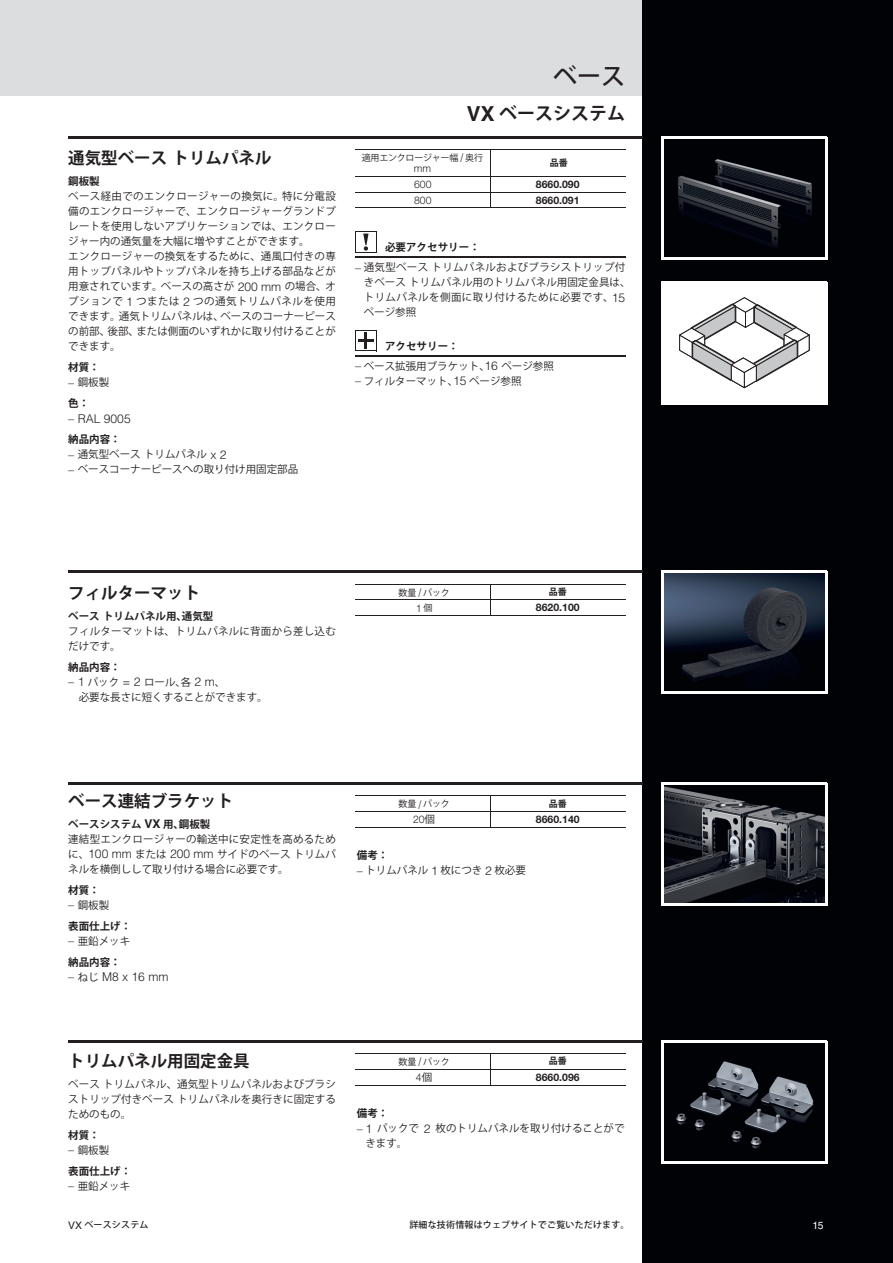
<style>
.page{position:relative;width:893px;height:1263px;background:#fff}
.page>*{position:absolute;margin:0;border:0;box-sizing:border-box;transform-origin:0 0}
.t1{font:500 24px "Koz Go Pro";color:#231f20}
.t2{font:700 18px "Koz Go Pro";color:#231f20}
.t3{font:700 16.5px "Koz Go Pro";color:#231f20}
.t4{font:300 12.15px "Helvetica LT Std";color:#231f20}
.t5{font:10.5px/15px "Koz Go Pro";letter-spacing:.005em;color:#231f20}
.t6{font:10.5px/15px "Koz Go Pro";letter-spacing:.025em;color:#231f20}
.t7{font:700 10.5px/21px "Koz Go Pro";color:#231f20}
.t8{font:700 10.5px "Neue Helvetica For Rittal";letter-spacing:.005em;color:#231f20}
.t9{font:300 10.5px "Neue Helvetica For Rittal";letter-spacing:.005em;color:#231f20}
.t10{font:300 10.35px "Helvetica LT Std";color:#231f20}
.t11{font:10.35px "Helvetica LT Std";color:#fff}
.t12{font:500 9px "Koz Go Pro";letter-spacing:.02em;color:#231f20}
.t13{font:9px "Koz Go Pro";letter-spacing:-.03em;color:#231f20}
.t14{font:700 9px "Koz Go Pro";letter-spacing:.005em;color:#231f20}
.s1{font-family:"Helvetica LT Std";font-weight:300;font-size:12.15px}
.s2{font-weight:700}
.s3{font-family:"Helvetica LT Std";font-size:20.7px}
.s4{font-family:"Helvetica LT Std";font-weight:300;font-size:10.35px}
.s5{font-family:"Koz Go Pro";font-weight:400;font-size:9px}
.s6{font-family:"Helvetica LT Std";font-weight:700;font-size:12.15px}
.s7{font-weight:400}
.s8{font-family:"Koz Go Pro";font-weight:400;font-size:10.5px}
.s9{font-family:"Koz Go Pr 6 N";font-weight:400}
.s10{font-family:"Helvetica LT Std";font-weight:400;font-size:10.35px}
</style>
<div class="page">
<div style="left:0;top:0;width:642px;height:95px;background:#dcdddf"></div>
<div style="left:642px;top:0;width:251px;height:1263px;background:#000206"></div>
<div style="left:661px;top:281px;width:166px;height:123px;background:#fff"></div>
<hr style="left:68px;top:136px;width:574px;height:2px;background:#231f20">
<svg style="left:679px;top:297px;width:131px;height:91px"></svg>
<img style="left:664px;top:139px;width:161px;height:119px">
<hr style="left:662px;top:136px;width:165px;height:3px;background:#fff">
<hr style="left:825px;top:137px;width:2px;height:123px;background:#fff">
<hr style="left:661px;top:258px;width:165px;height:2px;background:#fff">
<hr style="left:661px;top:136px;width:3px;height:123px;background:#fff">
<hr style="left:355px;top:257px;width:270px;height:1px;background:#231f20">
<svg style="left:355px;top:231px;width:22px;height:26px"></svg>
<hr style="left:355px;top:355px;width:270px;height:2px;background:#231f20">
<svg style="left:355px;top:330px;width:22px;height:22px"></svg>
<hr style="left:490px;top:149px;width:1px;height:59px;background:#231f20">
<hr style="left:355px;top:149px;width:270px;height:1px;background:#231f20">
<hr style="left:355px;top:176px;width:270px;height:1px;background:#231f20">
<hr style="left:355px;top:192px;width:270px;height:1px;background:#231f20">
<hr style="left:355px;top:208px;width:270px;height:1px;background:#231f20">
<hr style="left:68px;top:571px;width:574px;height:2px;background:#231f20">
<img style="left:664px;top:573px;width:161px;height:119px">
<hr style="left:662px;top:571px;width:165px;height:2px;background:#fff">
<hr style="left:825px;top:572px;width:2px;height:122px;background:#fff">
<hr style="left:661px;top:692px;width:165px;height:2px;background:#fff">
<hr style="left:661px;top:571px;width:3px;height:122px;background:#fff">
<hr style="left:490px;top:584px;width:1px;height:32px;background:#231f20">
<hr style="left:355px;top:584px;width:270px;height:1px;background:#231f20">
<hr style="left:355px;top:599px;width:270px;height:1px;background:#231f20">
<hr style="left:355px;top:615px;width:270px;height:1px;background:#231f20">
<hr style="left:68px;top:782px;width:574px;height:2px;background:#231f20">
<img style="left:664px;top:784px;width:161px;height:119px">
<hr style="left:662px;top:782px;width:165px;height:2px;background:#fff">
<hr style="left:825px;top:783px;width:2px;height:123px;background:#fff">
<hr style="left:661px;top:903px;width:165px;height:3px;background:#fff">
<hr style="left:661px;top:782px;width:3px;height:122px;background:#fff">
<hr style="left:490px;top:795px;width:1px;height:32px;background:#231f20">
<hr style="left:355px;top:795px;width:270px;height:1px;background:#231f20">
<hr style="left:355px;top:811px;width:270px;height:1px;background:#231f20">
<hr style="left:355px;top:827px;width:270px;height:1px;background:#231f20">
<hr style="left:68px;top:1040px;width:574px;height:2px;background:#231f20">
<img style="left:664px;top:1042px;width:161px;height:119px">
<hr style="left:662px;top:1040px;width:165px;height:2px;background:#fff">
<hr style="left:825px;top:1041px;width:2px;height:123px;background:#fff">
<hr style="left:661px;top:1161px;width:165px;height:3px;background:#fff">
<hr style="left:661px;top:1040px;width:3px;height:123px;background:#fff">
<hr style="left:490px;top:1053px;width:1px;height:32px;background:#231f20">
<hr style="left:355px;top:1053px;width:270px;height:1px;background:#231f20">
<hr style="left:355px;top:1069px;width:270px;height:1px;background:#231f20">
<hr style="left:355px;top:1085px;width:270px;height:1px;background:#231f20">
<h3 class="t3" style="left:68px;top:148px;width:205px">通気型ベーストリムパネル</h3>
<p class="t7" style="left:68px;top:172px;width:33px">鋼板製</p>
<p class="t5" style="left:68px;top:189px;width:269px">ベース経由でのエンクロージャーの換気に。特に分電設備のエンクロージャーで、エンクロージャーグランドプレートを使用しないアプリケーションでは、エンクロージャー内の通気量を大幅に増やすことができます。<br>エンクロージャーの換気をするために、通風口付きの専用トップパネルやトップパネルを持ち上げる部品などが用意されています。ベースの高さが <span class="s1">200 mm</span> の場合、オプションで <span class="s1">1</span> つまたは <span class="s1">2</span> つの通気トリムパネルを使用できます。通気トリムパネルは、ベースのコーナーピースの前部、後部、または側面のいずれかに取り付けることができます。</p>
<p class="t7" style="left:68px;top:358px;width:33px">材質：</p>
<p class="t5" style="left:68px;top:372px;width:42px;line-height:21px"><span class="s1">–</span> 鋼板製<span class="s2">色：</span></p>
<p class="t4" style="left:68px;top:411px;width:64px">– RAL 9005</p>
<p class="t7" style="left:68px;top:430px;width:54px">納品内容：</p>
<p class="t5" style="left:68px;top:447px;width:160px"><span class="s1">–</span> 通気型ベーストリムパネル <span class="s1">x 2</span></p>
<p class="t5" style="left:68px;top:462px;width:231px"><span class="s1">–</span> ベースコーナーピースへの取り付け用固定部品</p>
<h1 class="t1" style="left:553px;top:61px;width:73px">ベース</h1>
<h2 class="t2" style="left:467px;top:102px;width:160px"><span class="s3">VX</span> ベースシステム</h2>
<p class="t13" style="left:362px;top:152px;width:123px">適用エンクロージャー幅 <span class="s4">/</span> 奥行</p>
<p class="t10" style="left:414px;top:162px;width:18px">mm</p>
<p class="t14" style="left:550px;top:157px;width:20px">品番</p>
<p class="t9" style="left:414px;top:178px;width:19px">600</p>
<p class="t8" style="left:536px;top:178px;width:45px">8660.090</p>
<p class="t9" style="left:414px;top:193px;width:19px">800</p>
<p class="t8" style="left:536px;top:193px;width:45px">8660.091</p>
<p class="t7" style="left:385px;top:238px;width:96px">必要アクセサリー：</p>
<p class="t6" style="left:364px;top:260px;width:268px;text-indent:-9px"><span class="s1">–</span> 通気型ベーストリムパネルおよびブラシストリップ付きベーストリムパネル用のトリムパネル用固定金具は、トリムパネルを側面に取り付けるために必要です、<span class="s1">15</span>ページ参照</p>
<p class="t7" style="left:385px;top:336px;width:75px">アクセサリー：</p>
<p class="t5" style="left:355px;top:359px;width:200px"><span class="s1">–</span> ベース拡張用ブラケット、<span class="s1">16</span> ページ参照</p>
<p class="t5" style="left:355px;top:374px;width:168px"><span class="s1">–</span> フィルターマット、<span class="s1">15</span> ページ参照</p>
<h3 class="t3" style="left:68px;top:582px;width:133px">フィルターマット</h3>
<p class="t7" style="left:68px;top:606px;width:147px">ベーストリムパネル用、通気型</p>
<p class="t5" style="left:68px;top:624px;width:269px">フィルターマットは、トリムパネルに背面から差し込むだけです。</p>
<p class="t7" style="left:68px;top:657px;width:54px">納品内容：</p>
<p class="t5" style="left:68px;top:675px;width:201px"><span class="s1">– 1</span> パック <span class="s1">= 2</span> ロール、各 <span class="s1">2 m</span>、<br>　必要な長さに短くすることができます。</p>
<p class="t13" style="left:399px;top:586px;width:53px">数量 <span class="s4">/</span> パック</p>
<p class="t14" style="left:549px;top:586px;width:20px">品番</p>
<p class="t10" style="left:416px;top:601px;width:18px">1<span class="s5">個</span></p>
<p class="t8" style="left:536px;top:601px;width:45px">8620.100</p>
<h3 class="t3" style="left:68px;top:790px;width:166px">ベース連結ブラケット</h3>
<p class="t5" style="left:68px;top:816px;width:269px"><span class="s2">ベースシステム</span> <span class="s6">VX</span> <span class="s2">用、鋼板製<br></span>連結型エンクロージャーの輸送中に安定性を高めるために、<span class="s1">100 mm</span> または <span class="s1">200 mm</span> サイドのベーストリムパネルを横倒しして取り付ける場合に必要です。</p>
<p class="t7" style="left:68px;top:880px;width:33px">材質：</p>
<p class="t7" style="left:68px;top:895px;width:64px"><span class="s1">–</span> <span class="s7">鋼板製<br></span>表面仕上げ：</p>
<p class="t5" style="left:68px;top:930px;width:63px;line-height:21px"><span class="s1">–</span> 亜鉛メッキ<span class="s2">納品内容：</span></p>
<p class="t4" style="left:68px;top:969px;width:102px">– <span class="s8">ねじ</span> M8 x 16 mm</p>
<p class="t13" style="left:399px;top:798px;width:53px">数量 <span class="s4">/</span> パック</p>
<p class="t14" style="left:549px;top:798px;width:20px">品番</p>
<p class="t9" style="left:413px;top:813px;width:24px">20<span class="s9">個</span></p>
<p class="t7" style="left:357px;top:845px;width:33px">備考：</p>
<p class="t5" style="left:357px;top:863px;width:170px"><span class="s1">–</span> トリムパネル <span class="s1">1</span> 枚につき <span class="s1">2</span> 枚必要</p>
<p class="t8" style="left:536px;top:813px;width:45px">8660.140</p>
<h3 class="t3" style="left:68px;top:1050px;width:183px">トリムパネル用固定金具</h3>
<p class="t5" style="left:68px;top:1076px;width:269px;text-align:justify">ベーストリムパネル、通気型トリムパネルおよびブラシストリップ付きベーストリムパネルを奥行きに固定するためのもの。</p>
<p class="t7" style="left:68px;top:1125px;width:33px">材質：</p>
<p class="t7" style="left:68px;top:1140px;width:64px"><span class="s1">–</span> <span class="s7">鋼板製<br></span>表面仕上げ：</p>
<p class="t5" style="left:68px;top:1178px;width:63px"><span class="s1">–</span> 亜鉛メッキ</p>
<p class="t13" style="left:399px;top:1055px;width:53px">数量 <span class="s4">/</span> パック</p>
<p class="t14" style="left:549px;top:1055px;width:20px">品番</p>
<p class="t9" style="left:416px;top:1071px;width:18px">4<span class="s9">個</span></p>
<p class="t8" style="left:536px;top:1071px;width:45px">8660.096</p>
<p class="t7" style="left:357px;top:1103px;width:33px">備考：</p>
<p class="t5" style="left:365px;top:1121px;width:261px;text-indent:-9px"><span class="s1">– 1</span> パックで <span class="s1">2</span> 枚のトリムパネルを取り付けることができます。</p>
<p class="t12" style="left:68px;top:1219px;width:82px"><span class="s10">VX</span> ベースシステム</p>
<p class="t12" style="left:409px;top:1219px;width:222px">詳細な技術情報はウェブサイトでご覧いただけます。</p>
<p class="t11" style="left:812px;top:1219px;width:13px">15</p>
</div>
